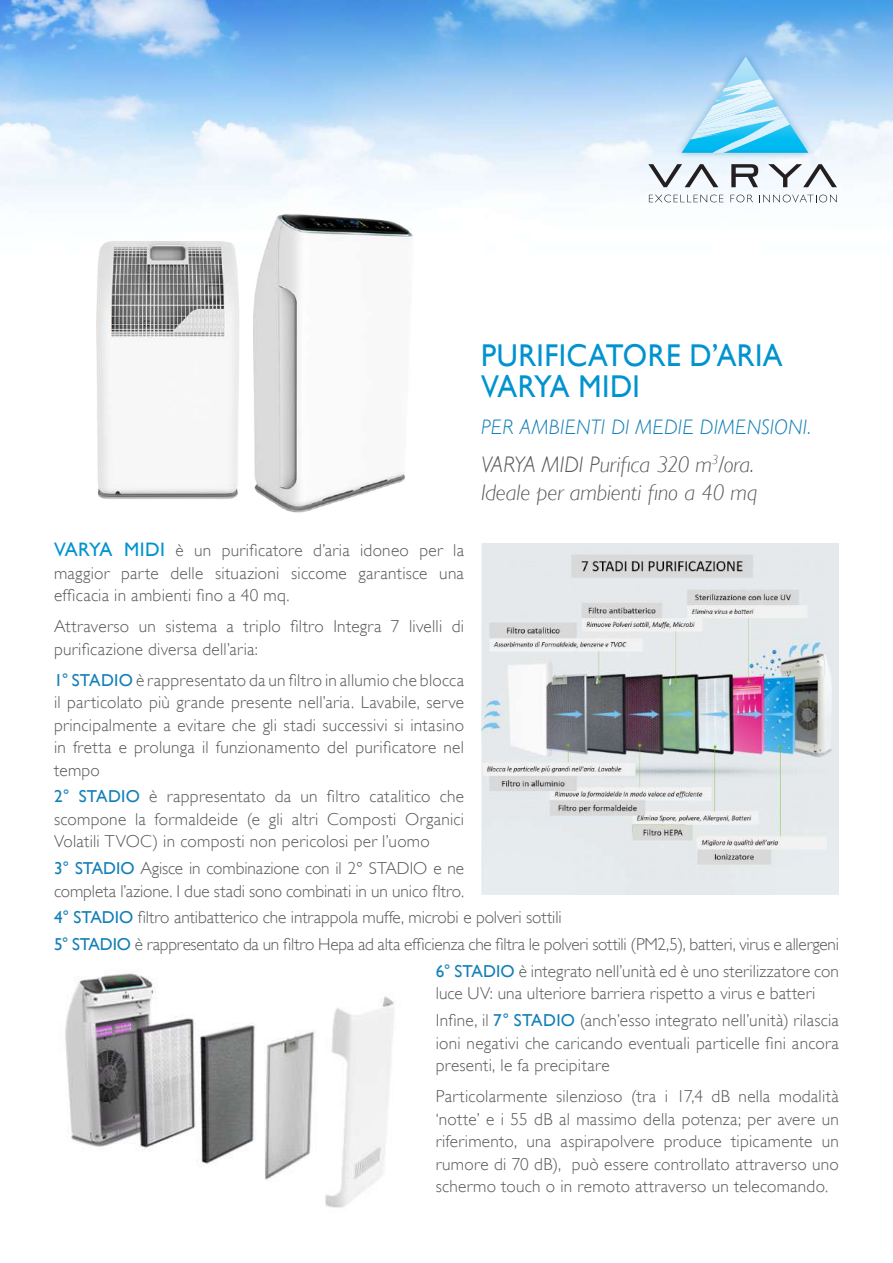
<style>
.page{position:relative;width:893px;height:1263px;background:#fff}
.page>*{position:absolute;margin:0;border:0;box-sizing:border-box;transform-origin:0 0}
.t1{font:31.5px/30.5px "Gill Sans";letter-spacing:.015em;color:#0093d0;scale:.94 1}
.t2{font:italic 300 22.5px/28.5px "Gill Sans";letter-spacing:-.005em;color:#57585a}
.t3{font:italic 300 21px "Gill Sans";letter-spacing:.01em;color:#1480b7}
.t4{font:300 17.25px/22.5px "Gill Sans";letter-spacing:.01em;color:#57585a;text-align:justify}
.t5{font:300 17.25px "Gill Sans";letter-spacing:-.015em;color:#57585a}
.s1{font-weight:400;font-size:19.5px;color:#0093d0}
.s2{font-weight:400;color:#1480b7}
</style>
<div class="page">
<img style="left:0;top:0;width:893px;height:204px">
<div style="left:674px;top:49px;width:139px;height:110px;background:#006daa;opacity:.4"></div>
<svg style="left:690px;top:57px;width:100px;height:96px;background:#97d6f4"></svg>
<svg style="left:648px;top:164px;width:70px;height:23px"></svg>
<svg style="left:731px;top:164px;width:27px;height:23px"></svg>
<svg style="left:768px;top:164px;width:69px;height:23px"></svg>
<svg style="left:649px;top:195px;width:74px;height:7px"></svg>
<svg style="left:730px;top:195px;width:23px;height:7px"></svg>
<svg style="left:759px;top:195px;width:78px;height:7px"></svg>
<img style="left:67px;top:186px;width:382px;height:327px">
<img style="left:65px;top:973px;width:329px;height:235px">
<img style="left:481px;top:543px;width:358px;height:352px">
<h1 class="t1" style="left:481px;top:340px;width:322px">PURIFICATORE D’ARIA<br>VARYA MIDI</h1>
<p class="t3" style="left:481px;top:415px;width:331px">PER AMBIENTI DI MEDIE DIMENSIONI.</p>
<h2 class="t2" style="left:481px;top:450px;width:278px">VARYA MIDI Purifica 320 m<sup>3</sup>/ora.<br>Ideale per ambienti fino a 40 mq</h2>
<p class="t4" style="left:54px;top:539px;width:412px"><span class="s1">VARYA MIDI</span> è un purificatore d’aria idoneo per la maggior parte delle situazioni siccome garantisce una efficacia in ambienti fino a 40 mq.</p>
<p class="t4" style="left:54px;top:615px;width:412px">Attraverso un sistema a triplo filtro Integra 7 livelli di purificazione diversa dell’aria:</p>
<p class="t4" style="left:54px;top:669px;width:412px"><span class="s2">1° STADIO</span> è rappresentato da un filtro in allumio che blocca il particolato più grande presente nell’aria. Lavabile, serve principalmente a evitare che gli stadi successivi si intasino in fretta e prolunga il funzionamento del purificatore nel tempo</p>
<p class="t4" style="left:54px;top:785px;width:412px"><span class="s2">2° STADIO</span> è rappresentato da un filtro catalitico che scompone la formaldeide (e gli altri Composti Organici Volatili TVOC) in composti non pericolosi per l’uomo</p>
<p class="t4" style="left:54px;top:857px;width:412px"><span class="s2">3° STADIO</span> Agisce in combinazione con il 2° STADIO e ne completa l’azione. I due stadi sono combinati in un unico fltro.</p>
<p class="t4" style="left:54px;top:906px;width:509px"><span class="s2">4° STADIO</span> filtro antibatterico che intrappola muffe, microbi e polveri sottili</p>
<p class="t5" style="left:54px;top:934px;width:786px"><span class="s2">5° STADIO</span> è rappresentato da un filtro Hepa ad alta efficienza che filtra le polveri sottili (PM2,5), batteri, virus e allergeni</p>
<p class="t4" style="left:436px;top:960px;width:405px"><span class="s2">6° STADIO</span> è integrato nell’unità ed è uno sterilizzatore con</p>
<p class="t4" style="left:436px;top:980px;width:405px;line-height:26.7px">luce UV: una ulteriore barriera rispetto a virus e batteri<br>Infine, il <span class="s2">7° STADIO</span> (anch’esso integrato nell’unità) rilascia</p>
<p class="t4" style="left:436px;top:1032px;width:405px">ioni negativi che caricando eventuali particelle fini ancora presenti, le fa precipitare</p>
<p class="t4" style="left:436px;top:1085px;width:405px">Particolarmente silenzioso (tra i 17,4 dB nella modalità ‘notte’ e i 55 dB al massimo della potenza; per avere un riferimento, una aspirapolvere produce tipicamente un rumore di 70 dB), può essere controllato attraverso uno schermo touch o in remoto attraverso un telecomando.</p>
</div>
